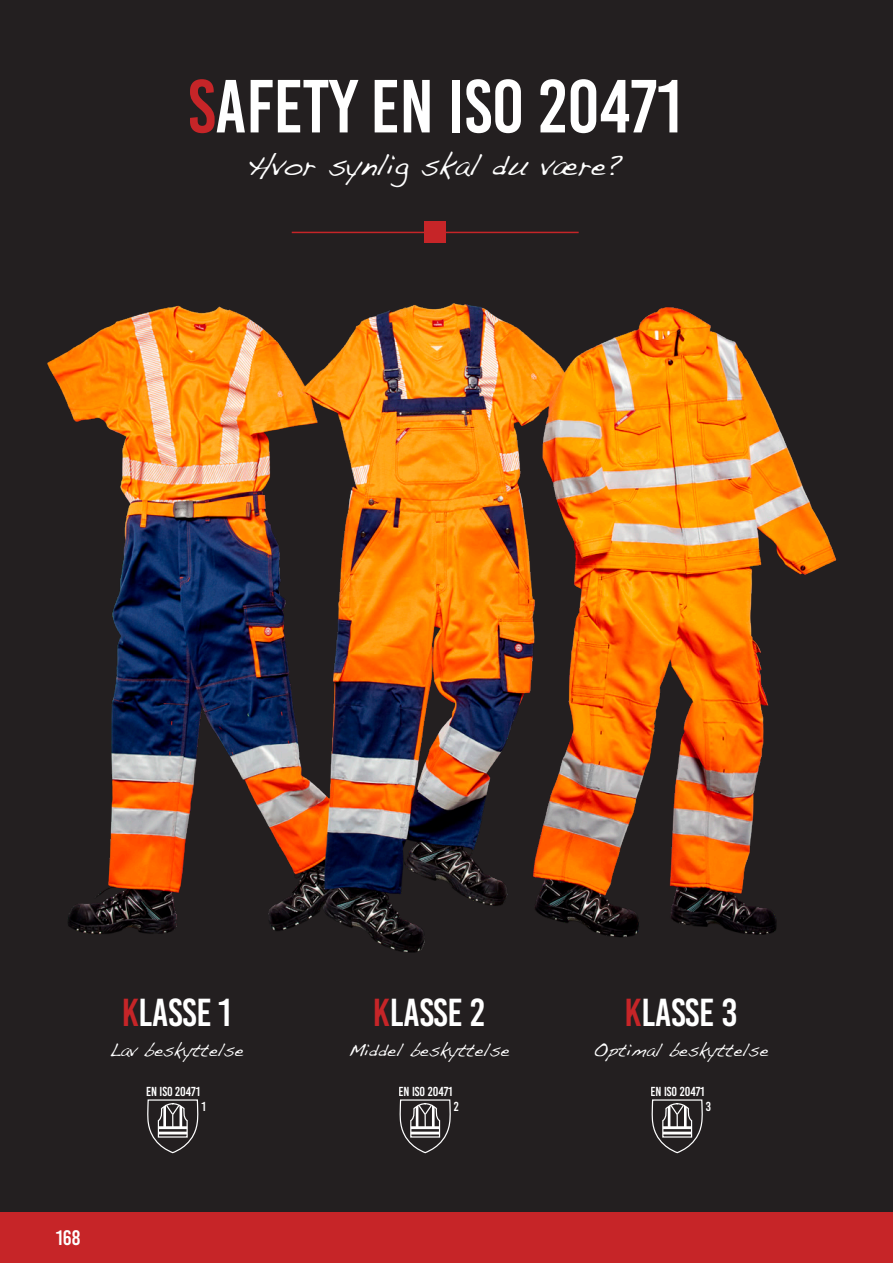
<style>
.page{position:relative;width:893px;height:1263px;background:#231f20}
.page>*{position:absolute;margin:0;border:0;box-sizing:border-box;transform-origin:0 0}
.t1{font:75px "Bebas Kai";color:#fff}
.t2{font:39px "Bebas Kai";color:#fff}
.t3{font:30px "Fultons Hand";color:#fff}
.t4{font:21px "Bebas Kai";color:#fff}
.t5{font:18px "Fultons Hand";color:#fff}
.t6{font:13.05px "Bebas Kai";color:#fff}
.s1{color:#c62528}
</style>
<div class="page">
<div style="left:0;top:1212px;width:893px;height:51px;background:#c62528"></div>
<svg style="left:651px;top:1099px;width:52px;height:55px"></svg>
<svg style="left:399px;top:1099px;width:52px;height:55px"></svg>
<svg style="left:147px;top:1099px;width:52px;height:55px"></svg>
<img style="left:47px;top:221px;width:790px;height:732px">
<h1 class="t1" style="left:188px;top:66px;width:495px"><span class="s1">S</span>AFETY EN ISO 20471</h1>
<h3 class="t3" style="left:247px;top:143px;width:377px">Hvor synlig skal du være?</h3>
<h2 class="t2" style="left:122px;top:992px;width:111px"><span class="s1">K</span>LASSE 1</h2>
<p class="t5" style="left:109px;top:1037px;width:136px">Lav beskyttelse</p>
<p class="t6" style="left:146px;top:1084px;width:56px">EN ISO 20471</p>
<p class="t6" style="left:201px;top:1099px;width:6px">1</p>
<p class="t4" style="left:56px;top:1227px;width:26px">168</p>
<h2 class="t2" style="left:373px;top:992px;width:114px"><span class="s1">K</span>LASSE 2</h2>
<p class="t5" style="left:348px;top:1037px;width:163px">Middel beskyttelse</p>
<h2 class="t2" style="left:625px;top:992px;width:114px"><span class="s1">K</span>LASSE 3</h2>
<p class="t5" style="left:593px;top:1037px;width:176px">Optimal beskyttelse</p>
<p class="t6" style="left:398px;top:1084px;width:56px">EN ISO 20471</p>
<p class="t6" style="left:650px;top:1084px;width:56px">EN ISO 20471</p>
<p class="t6" style="left:454px;top:1099px;width:6px">2</p>
<p class="t6" style="left:706px;top:1099px;width:7px">3</p>
</div>
